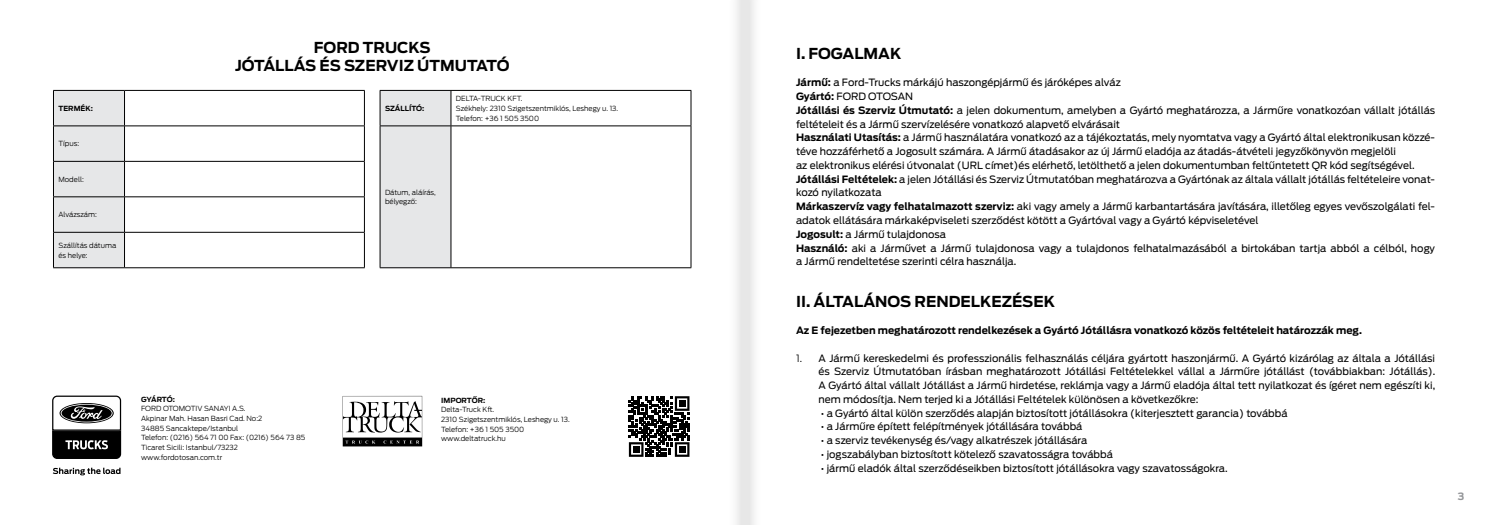
<style>
.page{position:relative;width:1489px;height:525px;background:#fff}
.page>*{position:absolute;margin:0;border:0;box-sizing:border-box;transform-origin:0 0}
.t1{font:700 15px/18px "Ford Antenna";color:#000;text-align:center}
.t2{font:10px/13.8px "Ford Antenna";color:#000}
.t3{font:700 10px "Ford Antenna";color:#000}
.t4{font:700 10px "Ford Antenna";color:#939598}
.t5{font:300 7px/9.6px "Ford Antenna";color:#000}
.t6{font:700 7px "Ford Antenna";color:#000}
.s1{font-weight:700}
.s2{font-weight:300}
</style>
<div class="page">
<svg style="left:52px;top:395px;width:70px;height:64px"></svg>
<svg style="left:53px;top:467px;width:67px;height:8px"></svg>
<div style="left:54px;top:91px;width:70px;height:176px;background:#e6e7e8"></div>
<hr style="left:53px;top:90px;width:71px;height:1px;background:#000">
<hr style="left:53px;top:91px;width:1px;height:34px;background:#000">
<hr style="left:124px;top:90px;width:241px;height:1px;background:#000">
<hr style="left:124px;top:91px;width:1px;height:34px;background:#000">
<hr style="left:364px;top:91px;width:1px;height:34px;background:#000">
<hr style="left:53px;top:125px;width:71px;height:1px;background:#000">
<hr style="left:53px;top:126px;width:1px;height:35px;background:#000">
<hr style="left:124px;top:125px;width:241px;height:1px;background:#000">
<hr style="left:124px;top:126px;width:1px;height:35px;background:#000">
<hr style="left:364px;top:126px;width:1px;height:35px;background:#000">
<hr style="left:53px;top:161px;width:71px;height:1px;background:#000">
<hr style="left:53px;top:161px;width:1px;height:35px;background:#000">
<hr style="left:124px;top:161px;width:241px;height:1px;background:#000">
<hr style="left:124px;top:161px;width:1px;height:35px;background:#000">
<hr style="left:364px;top:161px;width:1px;height:35px;background:#000">
<hr style="left:53px;top:196px;width:71px;height:1px;background:#000">
<hr style="left:53px;top:197px;width:1px;height:35px;background:#000">
<hr style="left:124px;top:196px;width:241px;height:1px;background:#000">
<hr style="left:124px;top:197px;width:1px;height:35px;background:#000">
<hr style="left:364px;top:197px;width:1px;height:35px;background:#000">
<hr style="left:53px;top:232px;width:71px;height:1px;background:#000">
<hr style="left:53px;top:232px;width:1px;height:35px;background:#000">
<hr style="left:124px;top:232px;width:241px;height:1px;background:#000">
<hr style="left:124px;top:232px;width:1px;height:35px;background:#000">
<hr style="left:364px;top:232px;width:1px;height:35px;background:#000">
<hr style="left:53px;top:267px;width:71px;height:1px;background:#000">
<hr style="left:124px;top:267px;width:241px;height:1px;background:#000">
<div style="left:381px;top:91px;width:69px;height:176px;background:#e6e7e8"></div>
<hr style="left:450px;top:91px;width:1px;height:34px;background:#000">
<hr style="left:450px;top:126px;width:1px;height:141px;background:#000">
<hr style="left:380px;top:90px;width:71px;height:1px;background:#000">
<hr style="left:380px;top:91px;width:1px;height:34px;background:#000">
<hr style="left:451px;top:90px;width:240px;height:1px;background:#000">
<hr style="left:690px;top:91px;width:1px;height:34px;background:#000">
<hr style="left:380px;top:125px;width:71px;height:1px;background:#000">
<hr style="left:380px;top:126px;width:1px;height:141px;background:#000">
<hr style="left:451px;top:125px;width:240px;height:1px;background:#000">
<hr style="left:690px;top:126px;width:1px;height:141px;background:#000">
<hr style="left:380px;top:267px;width:71px;height:1px;background:#000">
<hr style="left:451px;top:267px;width:240px;height:1px;background:#000">
<svg style="left:343px;top:395px;width:79px;height:51px"></svg>
<svg style="left:628px;top:396px;width:62px;height:61px"></svg>
<svg style="left:629px;top:396px;width:60px;height:60px"></svg>
<div style="left:726px;top:0;width:37px;height:524px;background:linear-gradient(to bottom,#f2f2f2,#f2f2f2)"></div>
<p class="t6" style="left:58px;top:102px;width:36px">TERMÉK:</p>
<p class="t5" style="left:58px;top:138px;width:22px">Típus:</p>
<p class="t5" style="left:58px;top:174px;width:27px">Modell:</p>
<p class="t5" style="left:58px;top:209px;width:40px">Alvázszám:</p>
<p class="t5" style="left:58px;top:240px;width:59px">Szállítás dátuma és helye:</p>
<h1 class="t1" style="left:235px;top:37px;width:276px">FORD TRUCKS<br>JÓTÁLLÁS ÉS SZERVIZ ÚTMUTATÓ</h1>
<p class="t6" style="left:385px;top:102px;width:41px">SZÁLLÍTÓ:</p>
<p class="t5" style="left:456px;top:93px;width:164px">DELTA-TRUCK KFT.<br>Székhely: 2310 Szigetszentmiklós, Leshegy u. 13.<br>Telefon: +36 1 505 3500</p>
<p class="t5" style="left:385px;top:186px;width:52px">Dátum, aláírás, bélyegző:</p>
<p class="t6" style="left:141px;top:393px;width:35px">GYÁRTÓ:</p>
<p class="t5" style="left:141px;top:403px;width:166px">FORD OTOMOTIV SANAYI A.S.<br>Akpinar Mah. Hasan Basri Cad. No:2<br>34885 Sancaktepe/Istanbul<br>Telefon: (0216) 564 71 00 Fax: (0216) 564 73 85<br>Ticaret Sicili: Istanbul/73232 www.fordotosan.com.tr</p>
<p class="t6" style="left:441px;top:393px;width:46px">IMPORTŐR:</p>
<p class="t5" style="left:441px;top:404px;width:130px">Delta-Truck Kft.<br>2310 Szigetszentmiklós, Leshegy u. 13.<br>Telefon: +36 1 505 3500 www.deltatruck.hu</p>
<h1 class="t1" style="left:796px;top:43px;width:107px">I. FOGALMAK</h1>
<p class="t2" style="left:796px;top:75px;width:640px"><span class="s1">Jármű:</span> a Ford-Trucks márkájú haszongépjármű és járóképes alváz<br><span class="s1">Gyártó:</span> FORD OTOSAN<br><span class="s1">Jótállási és Szerviz Útmutató:</span> a jelen dokumentum, amelyben a Gyártó meghatározza, a Járműre vonatkozóan vállalt jótállás feltételeit és a Jármű szervízelésére vonatkozó alapvető elvárásait<br><span class="s1">Használati Utasítás:</span> a Jármű használatára vonatkozó az a tájékoztatás, mely nyomtatva vagy a Gyártó által elektronikusan közzé&shy;téve hozzáférhető a Jogosult számára. A Jármű átadásakor az új Jármű eladója az átadás-átvételi jegyzőkönyvön megjelöli<br>az elektronikus elérési útvonalat (URL címet)és elérhető, letölthető a jelen dokumentumban feltűntetett QR kód segítségével.<br><span class="s1">Jótállási Feltételek:</span> a jelen Jótállási és Szerviz Útmutatóban meghatározva a Gyártónak az általa vállalt jótállás feltételeire vonat&shy;kozó nyilatkozata<br><span class="s1">Márkaszervíz vagy felhatalmazott szerviz:</span> aki vagy amely a Jármű karbantartására javítására, illetőleg egyes vevőszolgálati fel&shy;adatok ellátására márkaképviseleti szerződést kötött a Gyártóval vagy a Gyártó képviseletével<br><span class="s1">Jogosult:</span> a Jármű tulajdonosa<br><span class="s1">Használó:</span> aki a Járművet a Jármű tulajdonosa vagy a tulajdonos felhatalmazásából a birtokában tartja abból a célból, hogy a Jármű rendeltetése szerinti célra használja.</p>
<h1 class="t1" style="left:796px;top:290px;width:260px">II. ÁLTALÁNOS RENDELKEZÉSEK</h1>
<p class="t3" style="left:796px;top:321px;width:567px">Az E fejezetben meghatározott rendelkezések a Gyártó Jótállásra vonatkozó közös feltételeit határozzák meg.</p>
<p class="t2" style="left:818px;top:350px;width:618px;text-align:justify;text-indent:-22px"><span class="s2">1.</span> A Jármű kereskedelmi és professzionális felhasználás céljára gyártott haszonjármű. A Gyártó kizárólag az általa a Jótállási és Szerviz Útmutatóban írásban meghatározott Jótállási Feltételekkel vállal a Járműre jótállást (továbbiakban: Jótállás).<br>A Gyártó által vállalt Jótállást a Jármű hirdetése, reklámja vagy a Jármű eladója által tett nyilatkozat és ígéret nem egészíti ki, nem módosítja. Nem terjed ki a Jótállási Feltételek különösen a következőkre:</p>
<p class="t2" style="left:820px;top:405px;width:468px">• a Gyártó által külön szerződés alapján biztosított jótállásokra (kiterjesztett garancia) továbbá</p>
<p class="t2" style="left:820px;top:418px;width:263px">• a Járműre épített felépítmények jótállására továbbá</p>
<p class="t2" style="left:820px;top:432px;width:268px">• a szerviz tevékenység és/vagy alkatrészek jótállására</p>
<p class="t2" style="left:820px;top:446px;width:293px">• jogszabályban biztosított kötelező szavatosságra továbbá</p>
<p class="t2" style="left:820px;top:460px;width:408px">• jármű eladók által szerződéseikben biztosított jótállásokra vagy szavatosságokra.</p>
<p class="t4" style="left:1457px;top:487px;width:8px">3</p>
</div>
